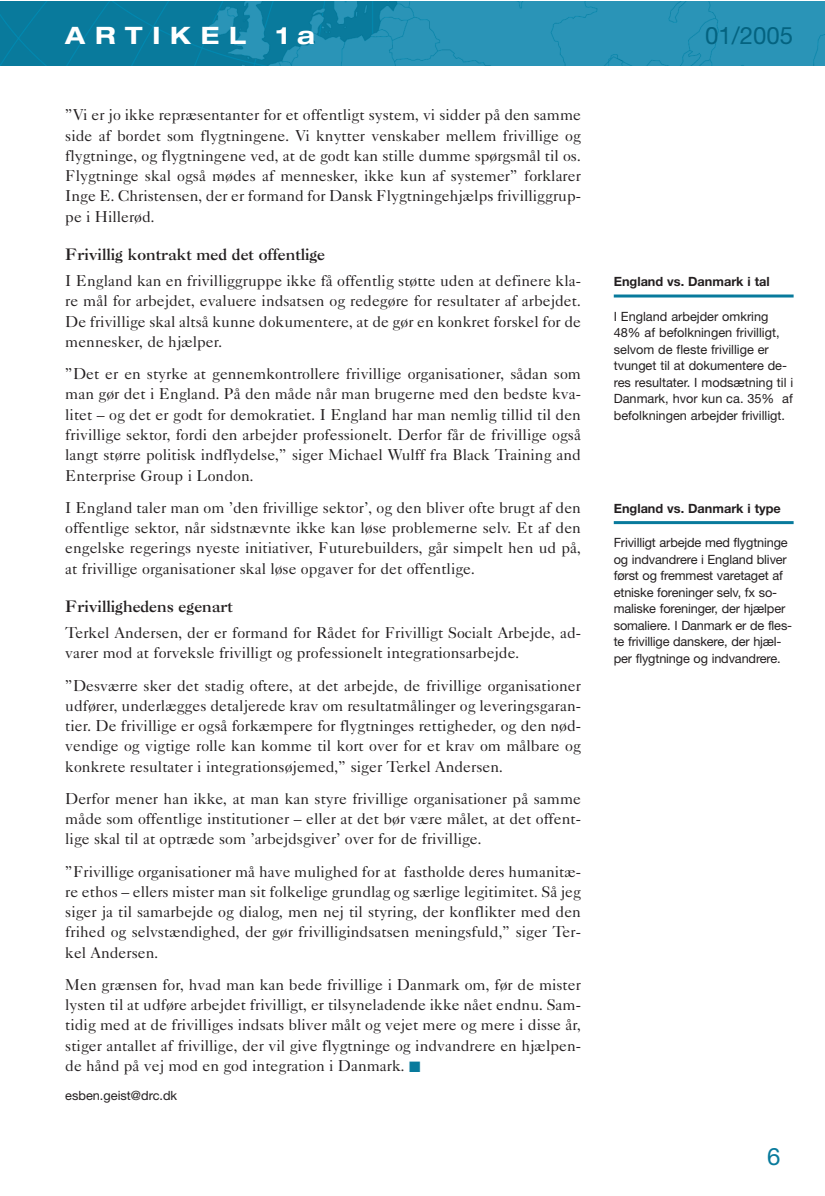
<style>
.page{position:relative;width:825px;height:1196px;background:#fff}
.page>*{position:absolute;margin:0;border:0;box-sizing:border-box;transform-origin:0 0}
.t1{font:700 expanded 24px "Helvetica Neue";letter-spacing:.41em;color:#fff}
.t2{font:24px "Helvetica Neue";color:#046380}
.t3{font:24px "Helvetica Neue";color:#087a9c}
.t4{font:15.75px/20.2px "Caslon Five Forty LT";color:#231f20;text-align:justify}
.t5{font:15.75px "Caslon Three LT";color:#231f20}
.t6{font:12.75px/16.5px "Helvetica Neue";letter-spacing:-.01em;color:#231f20}
.t7{font:700 12.75px "Helvetica Neue";color:#231f20}
.s1{color:#087a9c}
</style>
<div class="page">
<hr style="left:614px;top:294px;width:180px;height:3px;background:#087a9c">
<hr style="left:614px;top:521px;width:180px;height:3px;background:#087a9c">
<img style="left:0;top:2px;width:825px;height:63px">
<h1 class="t1" style="left:65px;top:27px;width:251px">ARTIKEL 1a</h1>
<h1 class="t2" style="left:705px;top:27px;width:90px">01/2005</h1>
<p class="t4" style="left:65px;top:106px;width:517px">”Vi er jo ikke repræsentanter for et offentligt system, vi sidder på den samme side af bordet som flygtningene. Vi knytter venskaber mellem frivillige og flygtninge, og flygtningene ved, at de godt kan stille dumme spørgsmål til os.<br>Flygtninge skal også mødes af mennesker, ikke kun af systemer” forklarer Inge E. Christensen, der er formand for Dansk Flygtningehjælps frivilliggrup&shy;pe i Hillerød.</p>
<p class="t5" style="left:65px;top:248px;width:261px">Frivillig kontrakt med det offentlige</p>
<p class="t4" style="left:65px;top:272px;width:517px">I England kan en frivilliggruppe ikke få offentlig støtte uden at definere kla&shy;re mål for arbejdet, evaluere indsatsen og redegøre for resultater af arbejdet.<br>De frivillige skal altså kunne dokumentere, at de gør en konkret forskel for de mennesker, de hjælper.</p>
<p class="t4" style="left:65px;top:365px;width:517px">”Det er en styrke at gennemkontrollere frivillige organisationer, sådan som man gør det i England. På den måde når man brugerne med den bedste kva&shy;litet – og det er godt for demokratiet. I England har man nemlig tillid til den frivillige sektor, fordi den arbejder professionelt. Derfor får de frivillige også langt større politisk indflydelse,” siger Michael Wulff fra Black Training and Enterprise Group i London.</p>
<p class="t4" style="left:65px;top:499px;width:517px">I England taler man om ’den frivillige sektor’, og den bliver ofte brugt af den offentlige sektor, når sidstnævnte ikke kan løse problemerne selv. Et af den engelske regerings nyeste initiativer, Futurebuilders, går simpelt hen ud på, at frivillige organisationer skal løse opgaver for det offentlige.</p>
<p class="t5" style="left:65px;top:600px;width:169px">Frivillighedens egenart</p>
<p class="t4" style="left:65px;top:624px;width:517px">Terkel Andersen, der er formand for Rådet for Frivilligt Socialt Arbejde, ad&shy;varer mod at forveksle frivilligt og professionelt integrationsarbejde.</p>
<p class="t4" style="left:65px;top:676px;width:517px">”Desværre sker det stadig oftere, at det arbejde, de frivillige organisationer udfører, underlægges detaljerede krav om resultatmålinger og leveringsgaran&shy;tier. De frivillige er også forkæmpere for flygtninges rettigheder, og den nød&shy;vendige og vigtige rolle kan komme til kort over for et krav om målbare og konkrete resultater i integrationsøjemed,” siger Terkel Andersen.</p>
<p class="t4" style="left:65px;top:790px;width:517px">Derfor mener han ikke, at man kan styre frivillige organisationer på samme måde som offentlige institutioner – eller at det bør være målet, at det offent&shy;lige skal til at optræde som ’arbejdsgiver’ over for de frivillige.</p>
<p class="t4" style="left:65px;top:862px;width:517px">”Frivillige organisationer må have mulighed for at fastholde deres humanitæ&shy;re ethos – ellers mister man sit folkelige grundlag og særlige legitimitet. Så jeg siger ja til samarbejde og dialog, men nej til styring, der konflikter med den frihed og selvstændighed, der gør frivilligindsatsen meningsfuld,” siger Ter&shy;kel Andersen.</p>
<p class="t4" style="left:65px;top:976px;width:517px">Men grænsen for, hvad man kan bede frivillige i Danmark om, før de mister lysten til at udføre arbejdet frivilligt, er tilsyneladende ikke nået endnu. Sam&shy;tidig med at de frivilliges indsats bliver målt og vejet mere og mere i disse år, stiger antallet af frivillige, der vil give flygtninge og indvandrere en hjælpen&shy;de hånd på vej mod en god integration i Danmark. <span class="s1">■</span></p>
<p class="t6" style="left:65px;top:1088px;width:113px">esben.geist@drc.dk</p>
<p class="t7" style="left:614px;top:277px;width:158px">England vs. Danmark i tal</p>
<p class="t6" style="left:614px;top:309px;width:181px">I England arbejder omkring<br>48% af befolkningen frivilligt, selvom de fleste frivillige er tvunget til at dokumentere de&shy;res resultater. I modsætning til i<br>Danmark, hvor kun ca. 35% af befolkningen arbejder frivilligt.</p>
<p class="t7" style="left:614px;top:503px;width:169px">England vs. Danmark i type</p>
<p class="t6" style="left:614px;top:536px;width:180px">Frivilligt arbejde med flygtninge og indvandrere i England bliver først og fremmest varetaget af etniske foreninger selv, fx so&shy;maliske foreninger, der hjælper somaliere. I Danmark er de fles&shy;te frivillige danskere, der hjæl&shy;per flygtninge og indvandrere.</p>
<h1 class="t3" style="left:767px;top:1147px;width:15px">6</h1>
</div>
